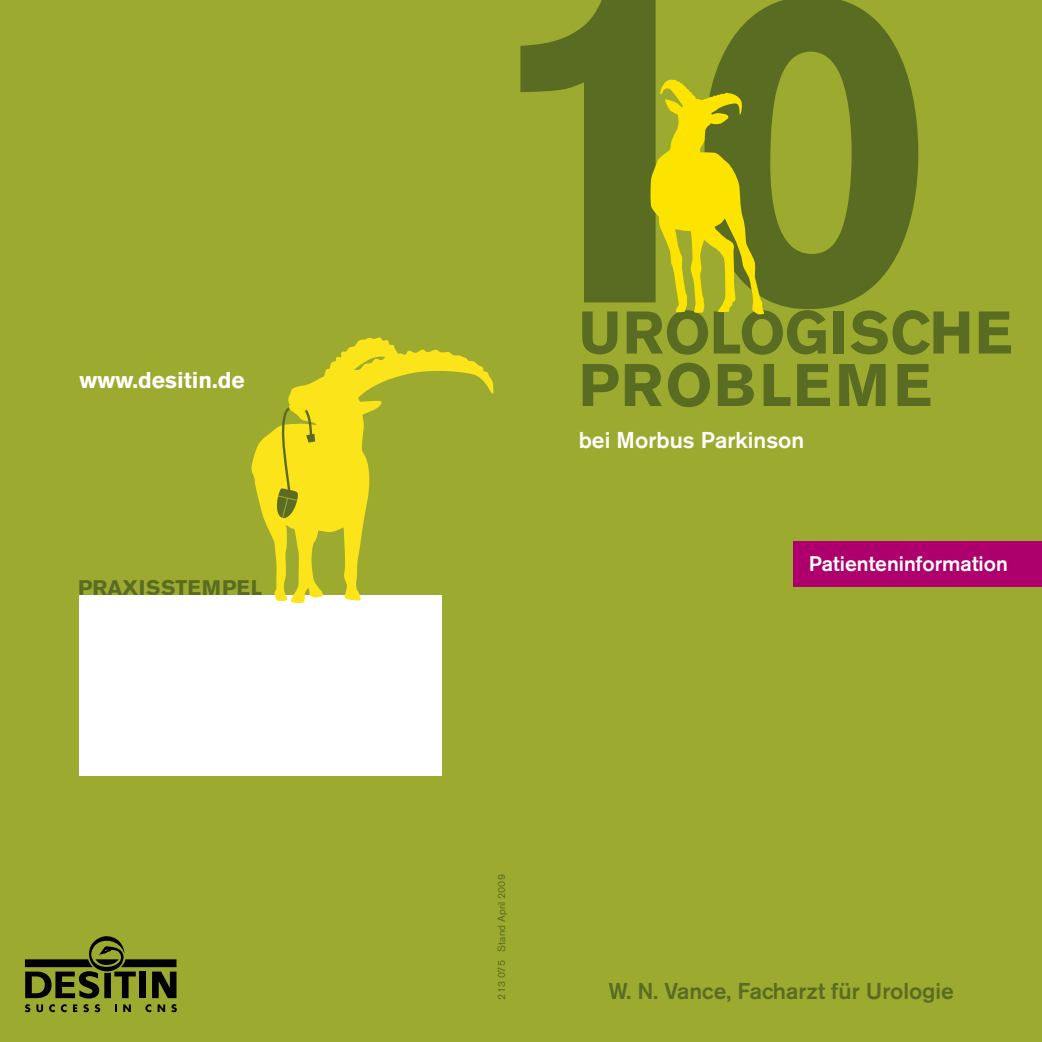
<style>
.page{position:relative;width:1042px;height:1042px;background:#9cab30}
.page>*{position:absolute;margin:0;border:0;box-sizing:border-box;transform-origin:0 0}
.t1{font:700 59.5px/52.5px "Akzidenz Grotesk BE";letter-spacing:.02em;color:#5a6c22}
.t2{font:500 22.75px "Akzidenz Grotesk BE";color:#5a6c22}
.t3{font:500 22.75px "Akzidenz Grotesk BE";color:#fff}
.t4{font:700 22.75px "Akzidenz Grotesk BE";color:#fff}
.t5{font:500 21px "Akzidenz Grotesk BE";color:#fff}
.t6{font:700 21px "Akzidenz Grotesk BE";letter-spacing:.02em;color:#5a6c22}
.t7{font:10.5px "Akzidenz Grotesk BE";color:#5a6c22}
</style>
<div class="page">
<div style="left:794px;top:541px;width:248px;height:46px;background:#ae006c"></div>
<svg style="left:25px;top:1004px;width:5px;height:8px"></svg>
<svg style="left:36px;top:1004px;width:7px;height:8px"></svg>
<svg style="left:49px;top:1004px;width:6px;height:8px"></svg>
<svg style="left:61px;top:1004px;width:6px;height:8px"></svg>
<svg style="left:73px;top:1004px;width:4px;height:8px"></svg>
<svg style="left:83px;top:1004px;width:6px;height:8px"></svg>
<svg style="left:95px;top:1004px;width:5px;height:8px"></svg>
<svg style="left:115px;top:1004px;width:2px;height:8px"></svg>
<svg style="left:123px;top:1004px;width:8px;height:8px"></svg>
<svg style="left:145px;top:1004px;width:6px;height:8px"></svg>
<svg style="left:158px;top:1004px;width:7px;height:8px"></svg>
<svg style="left:171px;top:1004px;width:6px;height:8px"></svg>
<svg style="left:25px;top:936px;width:151px;height:62px"></svg>
<svg style="left:520px;top:0;width:398px;height:309px;fill:#5a6c22"></svg>
<svg style="left:650px;top:79px;width:114px;height:236px"></svg>
<div style="left:79px;top:595px;width:362px;height:181px;background:#fff"></div>
<svg style="left:251px;top:337px;width:243px;height:266px"></svg>
<svg style="left:275px;top:405px;width:41px;height:114px;background:#d8cb1d"></svg>
<p class="t4" style="left:79px;top:367px;width:167px">WWW.DESITIN.DE</p>
<p class="t6" style="left:78px;top:576px;width:186px">PRAXISSTEMPEL</p>
<h1 class="t1" style="left:579px;top:307px;width:435px">UROLOGISCHE<br>PROBLEME</h1>
<p class="t3" style="left:579px;top:426px;width:227px">bei Morbus Parkinson</p>
<p class="t5" style="left:809px;top:551px;width:201px">Patienteninformation</p>
<p class="t7" style="left:495px;top:999px;width:127px;rotate:-90deg">213 075 Stand April 2009</p>
<p class="t2" style="left:609px;top:976px;width:347px">W. N. Vance, Facharzt für Urologie</p>
</div>
